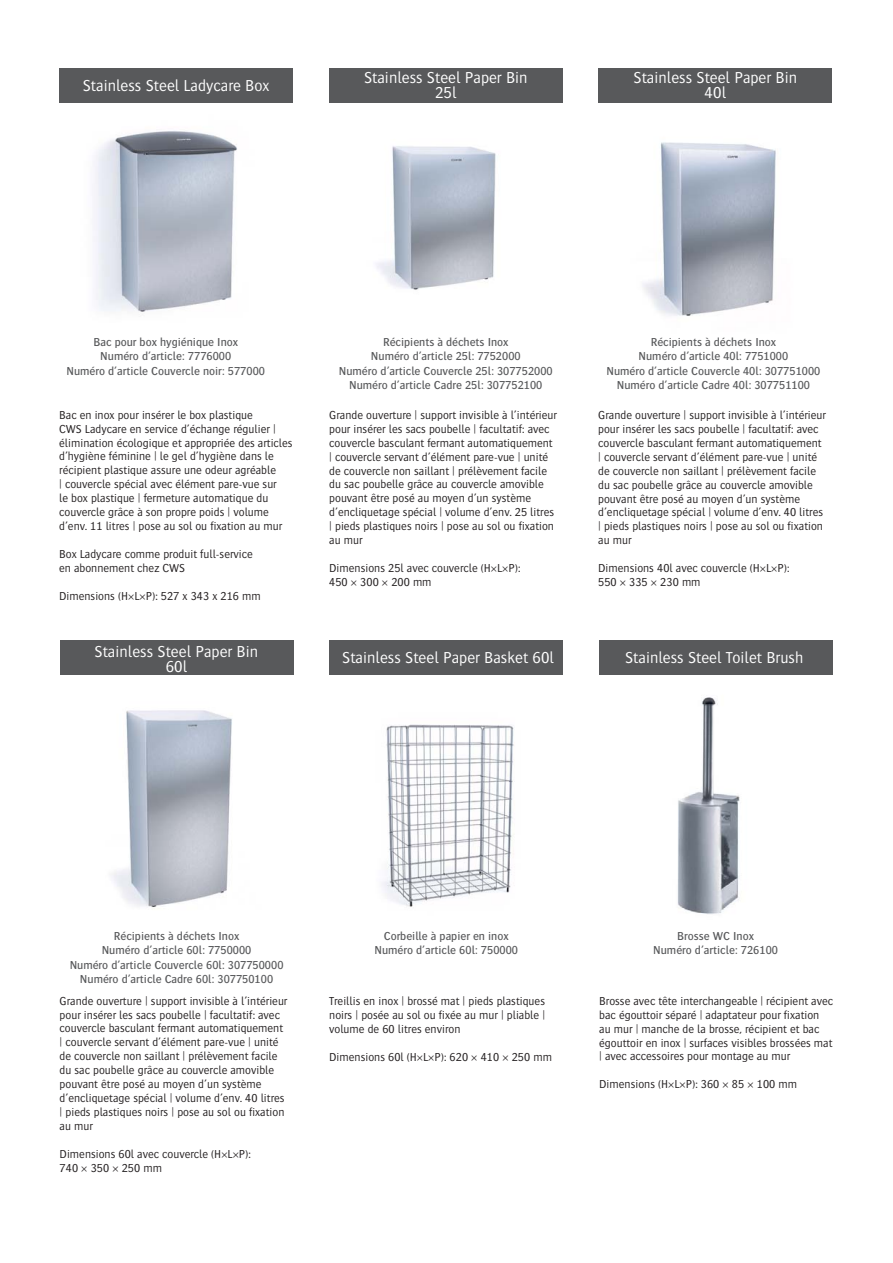
<style>
.page{position:relative;width:893px;height:1263px;background:#fff}
.page>*{position:absolute;margin:0;border:0;box-sizing:border-box;transform-origin:0 0}
.t1{font:300 16.5px/14.5px "Bosis Std";color:#fff;text-align:center}
.t2{font:300 12px/14px "Bosis Std";color:#231f20}
.t3{font:500 12px/14.4px "Bosis Std";color:#58595b;text-align:center}
</style>
<div class="page">
<img style="left:376px;top:146px;width:120px;height:144px">
<img style="left:643px;top:142px;width:133px;height:174px">
<img style="left:112px;top:710px;width:120px;height:197px">
<img style="left:677px;top:697px;width:63px;height:217px">
<img style="left:382px;top:724px;width:132px;height:183px">
<img style="left:94px;top:131px;width:143px;height:181px">
<div style="left:329px;top:640px;width:234px;height:34px;background:#58595b"></div>
<div style="left:60px;top:640px;width:233px;height:35px;background:#58595b"></div>
<div style="left:599px;top:640px;width:234px;height:35px;background:#58595b"></div>
<div style="left:598px;top:68px;width:234px;height:34px;background:#58595b"></div>
<div style="left:329px;top:68px;width:234px;height:34px;background:#58595b"></div>
<div style="left:59px;top:68px;width:234px;height:34px;background:#58595b"></div>
<h1 class="t1" style="left:83px;top:79px;width:188px">Stainless Steel Ladycare Box</h1>
<h1 class="t1" style="left:364px;top:71px;width:165px">Stainless Steel Paper Bin<br>25l</h1>
<h1 class="t1" style="left:633px;top:71px;width:165px">Stainless Steel Paper Bin<br>40l</h1>
<p class="t3" style="left:67px;top:335px;width:200px">Bac pour box hygiénique Inox<br>Numéro d’article: 7776000<br>Numéro d’article Couvercle noir: 577000</p>
<p class="t3" style="left:339px;top:335px;width:215px">Récipients à déchets Inox<br>Numéro d’article 25l: 7752000<br>Numéro d’article Couvercle 25l: 307752000<br>Numéro d’article Cadre 25l: 307752100</p>
<p class="t3" style="left:606px;top:335px;width:215px">Récipients à déchets Inox<br>Numéro d’article 40l: 7751000<br>Numéro d’article Couvercle 40l: 307751000<br>Numéro d’article Cadre 40l: 307751100</p>
<p class="t2" style="left:59px;top:408px;width:235px">Bac en inox pour insérer le box plastique<br>CWS Ladycare en service d’échange régulier | élimination écologique et appropriée des articles d’hygiène féminine | le gel d’hygiène dans le récipient plastique assure une odeur agréable<br>| couvercle spécial avec élément pare-vue sur<br>le box plastique | fermeture automatique du couvercle grâce à son propre poids | volume d’env. 11 litres | pose au sol ou fixation au mur</p>
<p class="t2" style="left:59px;top:548px;width:195px">Box Ladycare comme produit full-service en abonnement chez CWS</p>
<p class="t2" style="left:59px;top:590px;width:203px">Dimensions (H×L×P): 527 x 343 x 216 mm</p>
<h1 class="t1" style="left:95px;top:646px;width:165px">Stainless Steel Paper Bin<br>60l</h1>
<p class="t2" style="left:329px;top:408px;width:229px">Grande ouverture | support invisible à l’intérieur pour insérer les sacs poubelle | facultatif: avec couvercle basculant fermant automatiquement | couvercle servant d’élément pare-vue | unité de couvercle non saillant | prélèvement facile du sac poubelle grâce au couvercle amovible pouvant être posé au moyen d’un système d’encliquetage spécial | volume d’env. 25 litres | pieds plastiques noirs | pose au sol ou fixation au mur</p>
<p class="t2" style="left:329px;top:562px;width:193px">Dimensions 25l avec couvercle (H×L×P):<br>450 × 300 × 200 mm</p>
<p class="t2" style="left:598px;top:409px;width:229px">Grande ouverture | support invisible à l’intérieur pour insérer les sacs poubelle | facultatif: avec couvercle basculant fermant automatiquement | couvercle servant d’élément pare-vue | unité de couvercle non saillant | prélèvement facile du sac poubelle grâce au couvercle amovible pouvant être posé au moyen d’un système d’encliquetage spécial | volume d’env. 40 litres | pieds plastiques noirs | pose au sol ou fixation au mur</p>
<p class="t2" style="left:598px;top:562px;width:193px">Dimensions 40l avec couvercle (H×L×P):<br>550 × 335 × 230 mm</p>
<h1 class="t1" style="left:342px;top:652px;width:213px">Stainless Steel Paper Basket 60l</h1>
<h1 class="t1" style="left:625px;top:652px;width:180px">Stainless Steel Toilet Brush</h1>
<p class="t3" style="left:70px;top:929px;width:215px">Récipients à déchets Inox<br>Numéro d’article 60l: 7750000<br>Numéro d’article Couvercle 60l: 307750000<br>Numéro d’article Cadre 60l: 307750100</p>
<p class="t3" style="left:653px;top:929px;width:126px">Brosse WC Inox<br>Numéro d’article: 726100</p>
<p class="t3" style="left:375px;top:929px;width:145px">Corbeille à papier en inox<br>Numéro d’article 60l: 750000</p>
<p class="t2" style="left:60px;top:994px;width:229px">Grande ouverture | support invisible à l’intérieur pour insérer les sacs poubelle | facultatif: avec couvercle basculant fermant automatiquement | couvercle servant d’élément pare-vue | unité de couvercle non saillant | prélèvement facile du sac poubelle grâce au couvercle amovible pouvant être posé au moyen d’un système d’encliquetage spécial | volume d’env. 40 litres | pieds plastiques noirs | pose au sol ou fixation au mur</p>
<p class="t2" style="left:60px;top:1148px;width:193px">Dimensions 60l avec couvercle (H×L×P):<br>740 × 350 × 250 mm</p>
<p class="t2" style="left:329px;top:995px;width:217px;text-align:justify">Treillis en inox | brossé mat | pieds plastiques noirs | posée au sol ou fixée au mur | pliable | volume de 60 litres environ</p>
<p class="t2" style="left:329px;top:1050px;width:224px">Dimensions 60l (H×L×P): 620 × 410 × 250 mm</p>
<p class="t2" style="left:599px;top:994px;width:235px">Brosse avec tête interchangeable | récipient avec bac égouttoir séparé | adaptateur pour fixation au mur | manche de la brosse, récipient et bac égouttoir en inox | surfaces visibles brossées mat | avec accessoires pour montage au mur</p>
<p class="t2" style="left:599px;top:1078px;width:199px">Dimensions (H×L×P): 360 × 85 × 100 mm</p>
</div>
